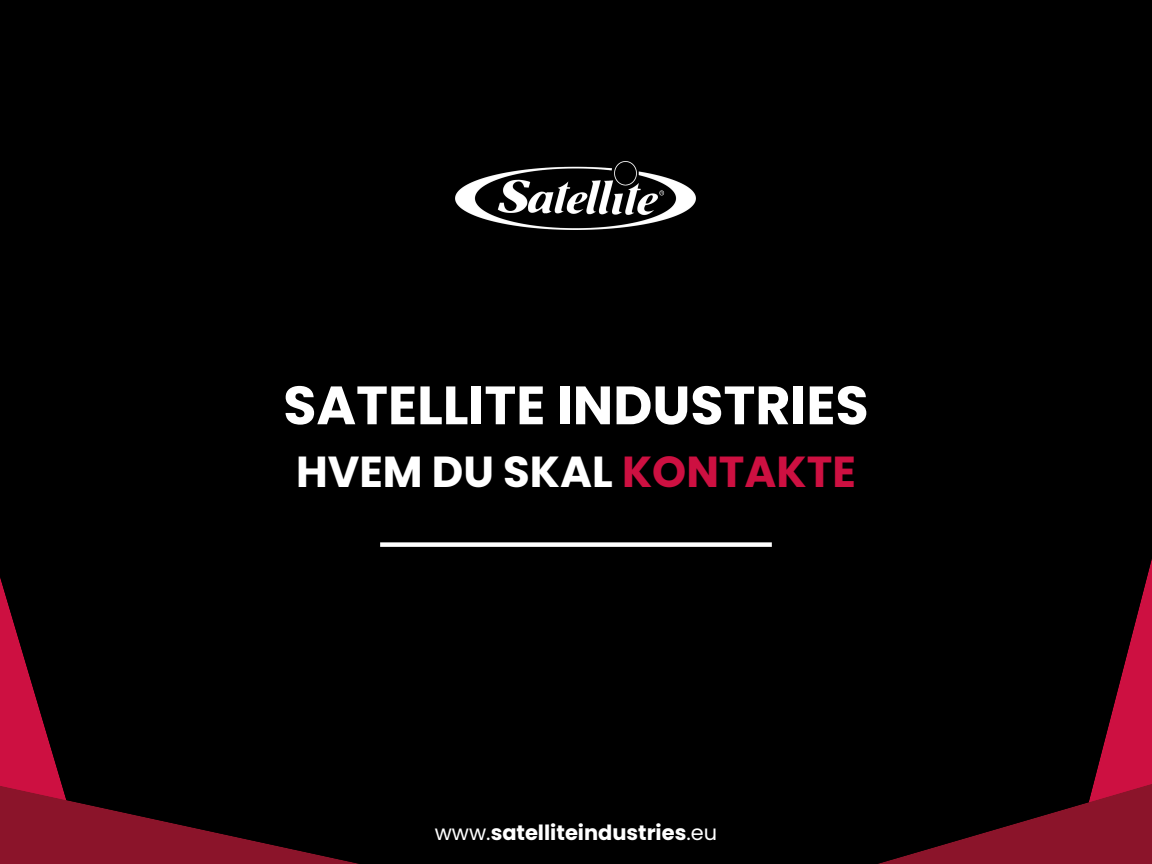
<style>
.page{position:relative;width:1152px;height:864px;background:#000}
.page>*{position:absolute;margin:0;border:0;box-sizing:border-box;transform-origin:0 0}
.t1{font:700 53.85px "Poppins";color:#fff}
.t2{font:700 43.35px "Poppins";color:#fff}
.t3{font:700 21px "Poppins";color:#fff}
.s1{color:#cd1041}
.s2{font-weight:400}
</style>
<div class="page">
<svg style="left:0;top:577px;width:359px;height:287px"></svg>
<svg style="left:878px;top:559px;width:274px;height:305px"></svg>
<img style="left:456px;top:162px;width:240px;height:67px">
<div style="left:380px;top:542px;width:392px;height:5px;background:#fff"></div>
<p class="t1" style="left:283px;top:368px;width:587px">SATELLITE INDUSTRIES</p>
<p class="t2" style="left:296px;top:442px;width:561px">HVEM DU SKAL <span class="s1">KONTAKTE</span></p>
<h1 class="t3" style="left:435px;top:818px;width:284px"><span class="s2">www.</span>satelliteindustries<span class="s2">.eu</span></h1>
</div>
